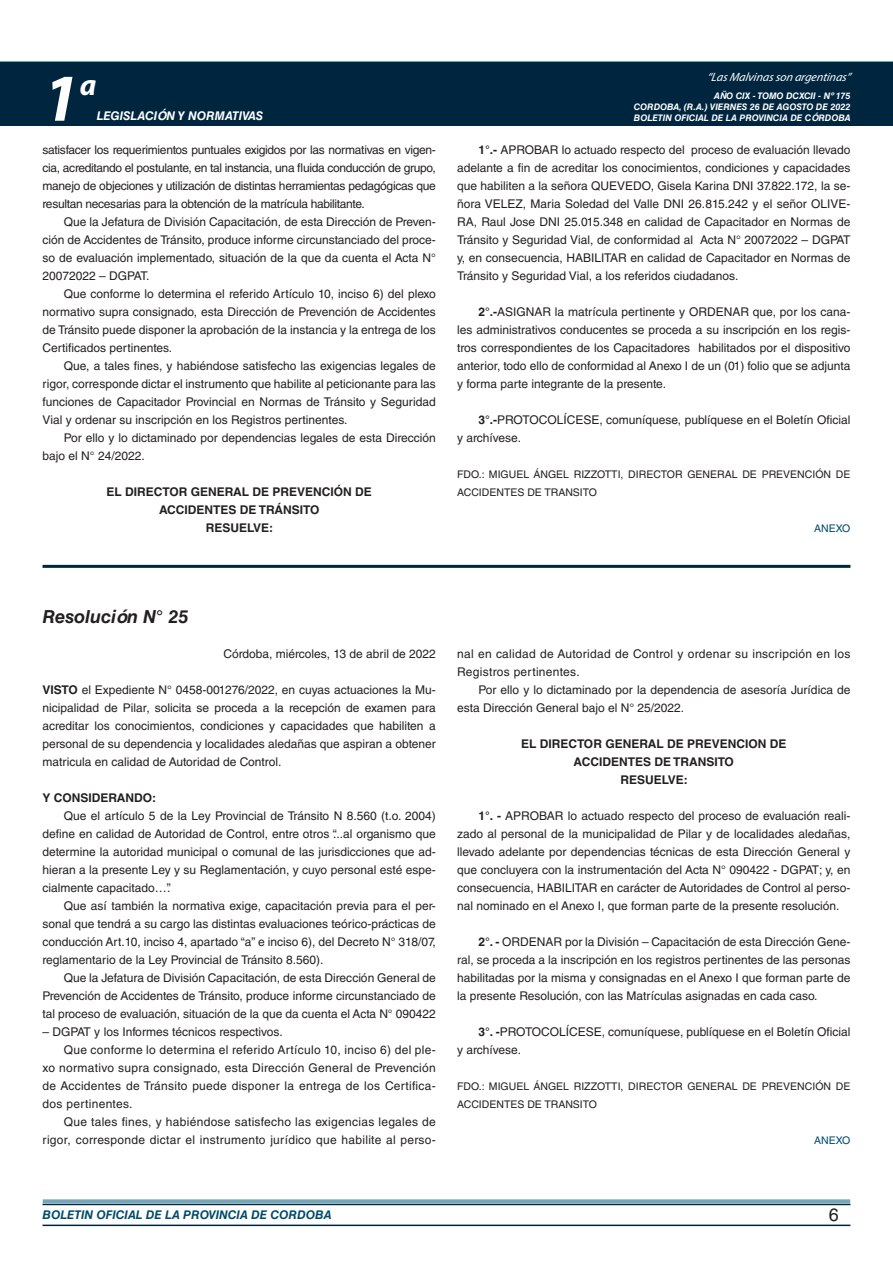
<style>
.page{position:relative;width:893px;height:1263px;background:#fff}
.page>*{position:absolute;margin:0;border:0;box-sizing:border-box;transform-origin:0 0}
.t1{font:italic 700 67.5px "Myriad Pro";color:#fff}
.t2{font:italic 700 30px "Myriad Pro";color:#fff}
.NOMBRE_DE_MINISTERIO{font:italic 700 18px "Helvetica LT Std";color:#231f20}
.t3{font:18px "Helvetica LT Std";color:#231f20}
.TEXTO_BASE{font:12px/18px "Helvetica LT Std";color:#231f20;text-align:justify}
.TEXTO_BASE-2{font:12px/18px "Helvetica LT Std";letter-spacing:.025em;color:#231f20;text-align:right}
.RESUELVE{font:700 12px "Helvetica LT Std";color:#231f20}
.t4{font:italic 700 12px "Helvetica LT Std";color:#004b6c}
.FECHA{font:12px "Helvetica LT Std";color:#231f20}
.t5{font:italic 12px "Myriad Pro";color:#fff}
.t6{font:italic 700 12px "Helvetica LT Std";color:#fff}
.TEXTO_BASE-3{font:700 12px "Helvetica LT Std";color:#231f20}
.FIRMA{font:10.5px/18px "Helvetica LT Std";color:#231f20}
.ANEXO{font:10.5px "Helvetica LT Std";color:#004b6c}
.t7{font:italic 700 9px/10.8px "Helvetica LT Std";color:#fff;text-align:justify}
.s1{font-weight:700}
</style>
<div class="page">
<div style="left:0;top:61px;width:893px;height:6px;background:#73a5b8"></div>
<div style="left:0;top:62px;width:893px;height:64px;background:#00263f"></div>
<hr style="left:43px;top:1224px;width:807px;height:2px;background:#00263f">
<div style="left:42px;top:1198px;width:809px;height:8px;background:#fff;opacity:.75"></div>
<hr style="left:43px;top:565px;width:807px;height:3px;background:#00263f">
<h1 class="t1" style="left:43px;top:54px;width:38px">1</h1>
<h2 class="t2" style="left:80px;top:66px;width:18px">a</h2>
<p class="t6" style="left:97px;top:109px;width:168px">LEGISLACIÓN Y NORMATIVAS</p>
<p class="TEXTO_BASE" style="left:43px;top:141px;width:395px">satisfacer los requerimientos puntuales exigidos por las normativas en vigen&shy;cia, acreditando el postulante, en tal instancia, una fluida conducción de grupo, manejo de objeciones y utilización de distintas herramientas pedagógicas que resultan necesarias para la obtención de la matrícula habilitante.</p>
<p class="TEXTO_BASE" style="left:43px;top:213px;width:395px;text-indent:21px">Que la Jefatura de División Capacitación, de esta Dirección de Preven&shy;ción de Accidentes de Tránsito, produce informe circunstanciado del proce&shy;so de evaluación implementado, situación de la que da cuenta el Acta N° 20072022 – DGPAT.</p>
<p class="TEXTO_BASE" style="left:43px;top:285px;width:395px;text-indent:21px">Que conforme lo determina el referido Artículo 10, inciso 6) del plexo normativo supra consignado, esta Dirección de Prevención de Accidentes de Tránsito puede disponer la aprobación de la instancia y la entrega de los Certificados pertinentes.</p>
<p class="TEXTO_BASE" style="left:43px;top:357px;width:395px;text-indent:21px">Que, a tales fines, y habiéndose satisfecho las exigencias legales de rigor, corresponde dictar el instrumento que habilite al peticionante para las funciones de Capacitador Provincial en Normas de Tránsito y Seguridad Vial y ordenar su inscripción en los Registros pertinentes.</p>
<p class="TEXTO_BASE" style="left:43px;top:429px;width:395px;text-indent:21px">Por ello y lo dictaminado por dependencias legales de esta Dirección bajo el N° 24/2022.</p>
<p class="RESUELVE" style="left:107px;top:484px;width:267px">EL DIRECTOR GENERAL DE PREVENCIÓN DE</p>
<p class="RESUELVE" style="left:159px;top:502px;width:162px">ACCIDENTES DE TRÁNSITO</p>
<p class="RESUELVE" style="left:206px;top:520px;width:69px">RESUELVE:</p>
<p class="t5" style="left:707px;top:70px;width:145px">“LasMalvinasson argentinas”</p>
<p class="t7" style="left:634px;top:91px;width:218px;text-indent:80px">AÑO CIX - TOMO DCXCII - Nº 175<br>CORDOBA, (R.A.) VIERNES 26 DE AGOSTO DE 2022<br>BOLETIN OFICIAL DE LA PROVINCIA DE CÓRDOBA</p>
<p class="TEXTO_BASE" style="left:457px;top:141px;width:395px;text-indent:21px"><span class="s1">1°.-</span> APROBAR lo actuado respecto del proceso de evaluación llevado adelante a fin de acreditar los conocimientos, condiciones y capacidades que habiliten a la señora QUEVEDO, Gisela Karina DNI 37.822.172, la se&shy;ñora VELEZ, Maria Soledad del Valle DNI 26.815.242 y el señor OLIVE-RA, Raul Jose DNI 25.015.348 en calidad de Capacitador en Normas de Tránsito y Seguridad Vial, de conformidad al Acta N° 20072022 – DGPAT y, en consecuencia, HABILITAR en calidad de Capacitador en Normas de Tránsito y Seguridad Vial, a los referidos ciudadanos.</p>
<p class="TEXTO_BASE" style="left:457px;top:303px;width:395px;text-indent:21px"><span class="s1">2°.-</span>ASIGNAR la matrícula pertinente y ORDENAR que, por los cana&shy;les administrativos conducentes se proceda a su inscripción en los regis&shy;tros correspondientes de los Capacitadores habilitados por el dispositivo anterior, todo ello de conformidad al Anexo I de un (01) folio que se adjunta y forma parte integrante de la presente.</p>
<p class="TEXTO_BASE" style="left:457px;top:411px;width:395px;text-indent:21px"><span class="s1">3°.-</span>PROTOCOLÍCESE, comuníquese, publíquese en el Boletín Oficial y archívese.</p>
<p class="FIRMA" style="left:457px;top:465px;width:395px">FDO.: MIGUEL ÁNGEL RIZZOTTI, DIRECTOR GENERAL DE PREVENCIÓN DE<br>ACCIDENTES DE TRANSITO</p>
<p class="ANEXO" style="left:814px;top:522px;width:38px">ANEXO</p>
<p class="NOMBRE_DE_MINISTERIO" style="left:43px;top:606px;width:147px">Resolución N° 25</p>
<p class="FECHA" style="left:224px;top:647px;width:214px">Córdoba, miércoles, 13 de abril de 2022</p>
<p class="TEXTO_BASE" style="left:43px;top:681px;width:395px"><span class="s1">VISTO</span> el Expediente N° 0458-001276/2022, en cuyas actuaciones la Mu&shy;nicipalidad de Pilar, solicita se proceda a la recepción de examen para acreditar los conocimientos, condiciones y capacidades que habiliten a personal de su dependencia y localidades aledañas que aspiran a obtener matricula en calidad de Autoridad de Control.</p>
<p class="TEXTO_BASE-3" style="left:43px;top:790px;width:115px">Y CONSIDERANDO:</p>
<p class="TEXTO_BASE" style="left:43px;top:807px;width:395px;text-indent:21px">Que el artículo 5 de la Ley Provincial de Tránsito N 8.560 (t.o. 2004) define en calidad de Autoridad de Control, entre otros “...al organismo que determine la autoridad municipal o comunal de las jurisdicciones que ad&shy;hieran a la presente Ley y su Reglamentación, y cuyo personal esté espe&shy;cialmente capacitado…”.</p>
<p class="TEXTO_BASE" style="left:43px;top:897px;width:395px;text-indent:21px">Que así también la normativa exige, capacitación previa para el per&shy;sonal que tendrá a su cargo las distintas evaluaciones teórico-prácticas de conducción Art.10, inciso 4, apartado “a” e inciso 6), del Decreto N° 318/07, reglamentario de la Ley Provincial de Tránsito 8.560).</p>
<p class="TEXTO_BASE" style="left:43px;top:969px;width:395px;text-indent:21px">Que la Jefatura de División Capacitación, de esta Dirección General de Prevención de Accidentes de Tránsito, produce informe circunstanciado de tal proceso de evaluación, situación de la que da cuenta el Acta N° 090422</p>
<p class="TEXTO_BASE" style="left:43px;top:1023px;width:242px">– DGPAT y los Informes técnicos respectivos.</p>
<p class="TEXTO_BASE" style="left:43px;top:1041px;width:395px;text-indent:21px">Que conforme lo determina el referido Artículo 10, inciso 6) del ple&shy;xo normativo supra consignado, esta Dirección General de Prevención de Accidentes de Tránsito puede disponer la entrega de los Certifica&shy;dos pertinentes.</p>
<p class="TEXTO_BASE-2" style="left:43px;top:1113px;width:395px">Que tales fines, y habiéndose satisfecho las exigencias legales de rigor, corresponde dictar el instrumento jurídico que habilite al perso-</p>
<p class="TEXTO_BASE-2" style="left:457px;top:645px;width:395px;text-align:left">nal en calidad de Autoridad de Control y ordenar su inscripción en los<br>Registros pertinentes.</p>
<p class="TEXTO_BASE" style="left:457px;top:681px;width:395px;text-indent:21px">Por ello y lo dictaminado por la dependencia de asesoría Jurídica de esta Dirección General bajo el N° 25/2022.</p>
<p class="RESUELVE" style="left:521px;top:736px;width:267px">EL DIRECTOR GENERAL DE PREVENCION DE</p>
<p class="RESUELVE" style="left:574px;top:754px;width:162px">ACCIDENTES DE TRANSITO</p>
<p class="RESUELVE" style="left:620px;top:772px;width:69px">RESUELVE:</p>
<p class="TEXTO_BASE" style="left:457px;top:807px;width:395px;text-indent:21px"><span class="s1">1°. -</span> APROBAR lo actuado respecto del proceso de evaluación reali&shy;zado al personal de la municipalidad de Pilar y de localidades aledañas, llevado adelante por dependencias técnicas de esta Dirección General y que concluyera con la instrumentación del Acta N° 090422 - DGPAT; y, en consecuencia, HABILITAR en carácter de Autoridades de Control al perso&shy;nal nominado en el Anexo I, que forman parte de la presente resolución.</p>
<p class="TEXTO_BASE" style="left:457px;top:933px;width:395px;text-indent:21px"><span class="s1">2°. -</span> ORDENAR por la División – Capacitación de esta Dirección Gene&shy;ral, se proceda a la inscripción en los registros pertinentes de las personas habilitadas por la misma y consignadas en el Anexo I que forman parte de la presente Resolución, con las Matrículas asignadas en cada caso.</p>
<p class="TEXTO_BASE" style="left:457px;top:1023px;width:395px;text-indent:21px"><span class="s1">3°. -</span>PROTOCOLÍCESE, comuníquese, publíquese en el Boletín Oficial y archívese.</p>
<p class="FIRMA" style="left:457px;top:1077px;width:395px">FDO.: MIGUEL ÁNGEL RIZZOTTI, DIRECTOR GENERAL DE PREVENCIÓN DE<br>ACCIDENTES DE TRANSITO</p>
<p class="ANEXO" style="left:814px;top:1134px;width:38px">ANEXO</p>
<p class="t4" style="left:43px;top:1208px;width:290px">BOLETIN OFICIAL DE LA PROVINCIA DE CORDOBA</p>
<h3 class="t3" style="left:829px;top:1204px;width:12px">6</h3>
</div>
